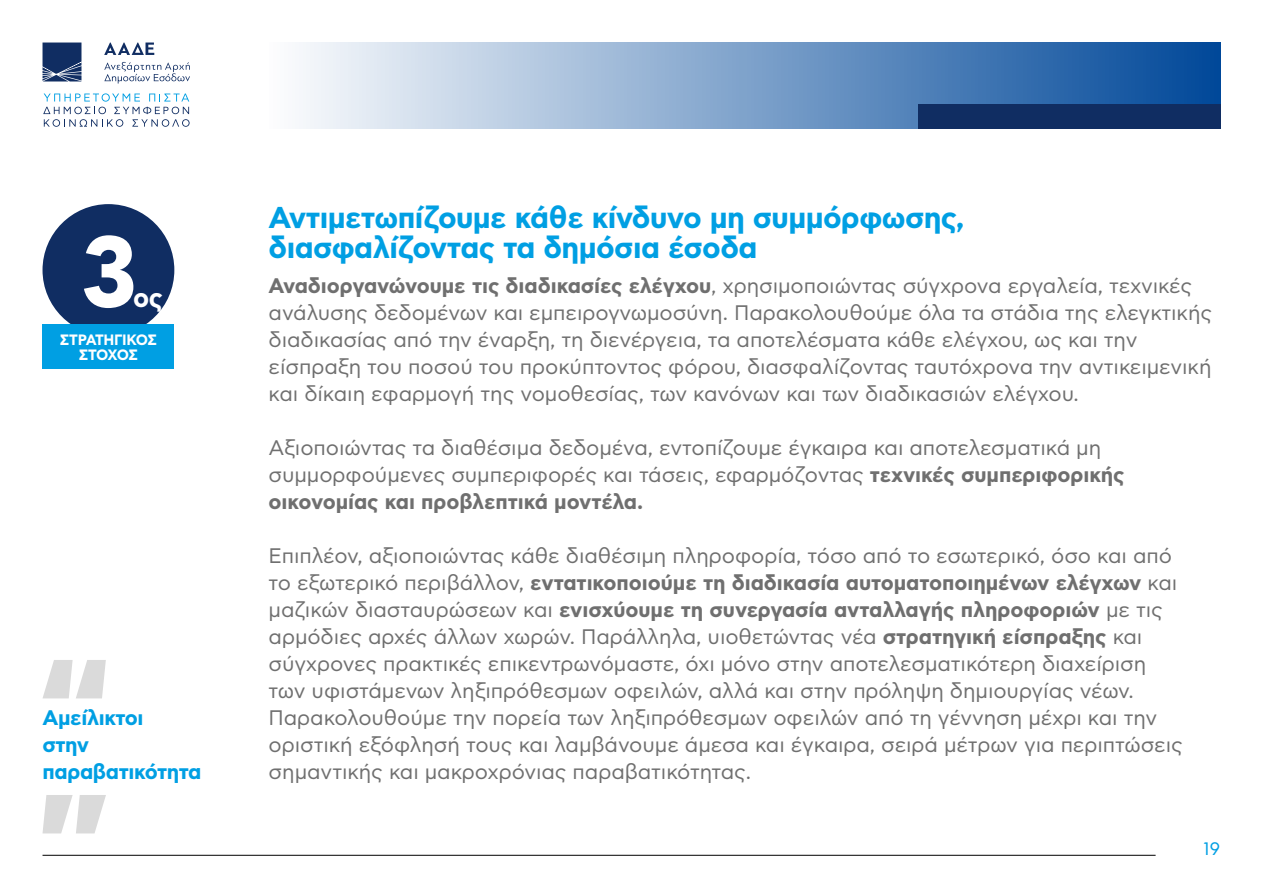
<style>
.page{position:relative;width:1263px;height:893px;background:#fff}
.page>*{position:absolute;margin:0;border:0;box-sizing:border-box;transform-origin:0 0}
.t1{font:700 101.1px "CF Asty Std";color:#fff;scale:.96 1}
.t2{font:700 30px/30px "CF Asty Std";letter-spacing:-.02em;color:#009fe3}
.t3{font:700 27px "CF Asty Std";color:#fff;scale:.96 1}
.t4{font:21px/27px "CF Asty Std";letter-spacing:-.005em;color:#6f6f6f}
.t5{font:700 21px/27px "CF Asty Std";letter-spacing:-.02em;color:#009fe3}
.t6{font:18px "CF Panoptik";color:#009fe3}
.t7{font:700 15px/15px "CF Asty Std";letter-spacing:-.02em;color:#fff;text-align:center;scale:.96 1}
.s1{font-weight:700}
</style>
<div class="page">
<svg style="left:43px;top:43px;width:38px;height:38px"></svg>
<svg style="left:104px;top:62px;width:86px;height:22px"></svg>
<svg style="left:104px;top:43px;width:50px;height:12px"></svg>
<svg style="left:43px;top:93px;width:147px;height:34px"></svg>
<div style="left:269px;top:43px;width:951px;height:86px;background:linear-gradient(to right,#fdfdfe,#004899)"></div>
<div style="left:918px;top:104px;width:302px;height:25px;background:#102d62"></div>
<hr style="left:43px;top:855px;width:1112px;height:1px;background:#000">
<svg style="left:43px;top:660px;width:63px;height:38px"></svg>
<svg style="left:43px;top:795px;width:63px;height:38px"></svg>
<div style="left:43px;top:204px;width:131px;height:132px;background:#102d62;border-radius:50%"></div>
<div style="left:43px;top:324px;width:131px;height:44px;background:#009fe3"></div>
<h1 class="t1" style="left:81px;top:212px;width:60px">3</h1>
<p class="t3" style="left:133px;top:282px;width:32px">ος</p>
<p class="t7" style="left:60px;top:333px;width:103px">ΣΤΡΑΤΗΓΙΚΌΣ<br>ΣΤΌΧΟΣ</p>
<p class="t5" style="left:43px;top:706px;width:160px">Αμείλικτοι<br>στην παραβατικότητα</p>
<h2 class="t2" style="left:269px;top:204px;width:697px">Αντιμετωπίζουμε κάθε κίνδυνο μη συμμόρφωσης, διασφαλίζοντας τα δημόσια έσοδα</h2>
<p class="t4" style="left:269px;top:273px;width:945px"><span class="s1">Αναδιοργανώνουμε τις διαδικασίες ελέγχου</span>, χρησιμοποιώντας σύγχρονα εργαλεία, τεχνικές ανάλυσης δεδομένων και εμπειρογνωμοσύνη. Παρακολουθούμε όλα τα στάδια της ελεγκτικής διαδικασίας από την έναρξη, τη διενέργεια, τα αποτελέσματα κάθε ελέγχου, ως και την είσπραξη του ποσού του προκύπτοντος φόρου, διασφαλίζοντας ταυτόχρονα την αντικειμενική και δίκαιη εφαρμογή της νομοθεσίας, των κανόνων και των διαδικασιών ελέγχου.</p>
<p class="t4" style="left:269px;top:435px;width:857px">Αξιοποιώντας τα διαθέσιμα δεδομένα, εντοπίζουμε έγκαιρα και αποτελεσματικά μη συμμορφούμενες συμπεριφορές και τάσεις, εφαρμόζοντας <span class="s1">τεχνικές συμπεριφορικής οικονομίας και προβλεπτικά μοντέλα.</span></p>
<p class="t4" style="left:269px;top:543px;width:916px">Επιπλέον, αξιοποιώντας κάθε διαθέσιμη πληροφορία, τόσο από το εσωτερικό, όσο και από το εξωτερικό περιβάλλον, <span class="s1">εντατικοποιούμε τη διαδικασία αυτοματοποιημένων ελέγχων</span> και μαζικών διασταυρώσεων και <span class="s1">ενισχύουμε τη συνεργασία ανταλλαγής πληροφοριών</span> με τις αρμόδιες αρχές άλλων χωρών. Παράλληλα, υιοθετώντας νέα <span class="s1">στρατηγική είσπραξης</span> και σύγχρονες πρακτικές επικεντρωνόμαστε, όχι μόνο στην αποτελεσματικότερη διαχείριση των υφιστάμενων ληξιπρόθεσμων οφειλών, αλλά και στην πρόληψη δημιουργίας νέων.<br>Παρακολουθούμε την πορεία των ληξιπρόθεσμων οφειλών από τη γέννηση μέχρι και την οριστική εξόφλησή τους και λαμβάνουμε άμεσα και έγκαιρα, σειρά μέτρων για περιπτώσεις σημαντικής και μακροχρόνιας παραβατικότητας.</p>
<p class="t6" style="left:1203px;top:838px;width:19px">19</p>
</div>
